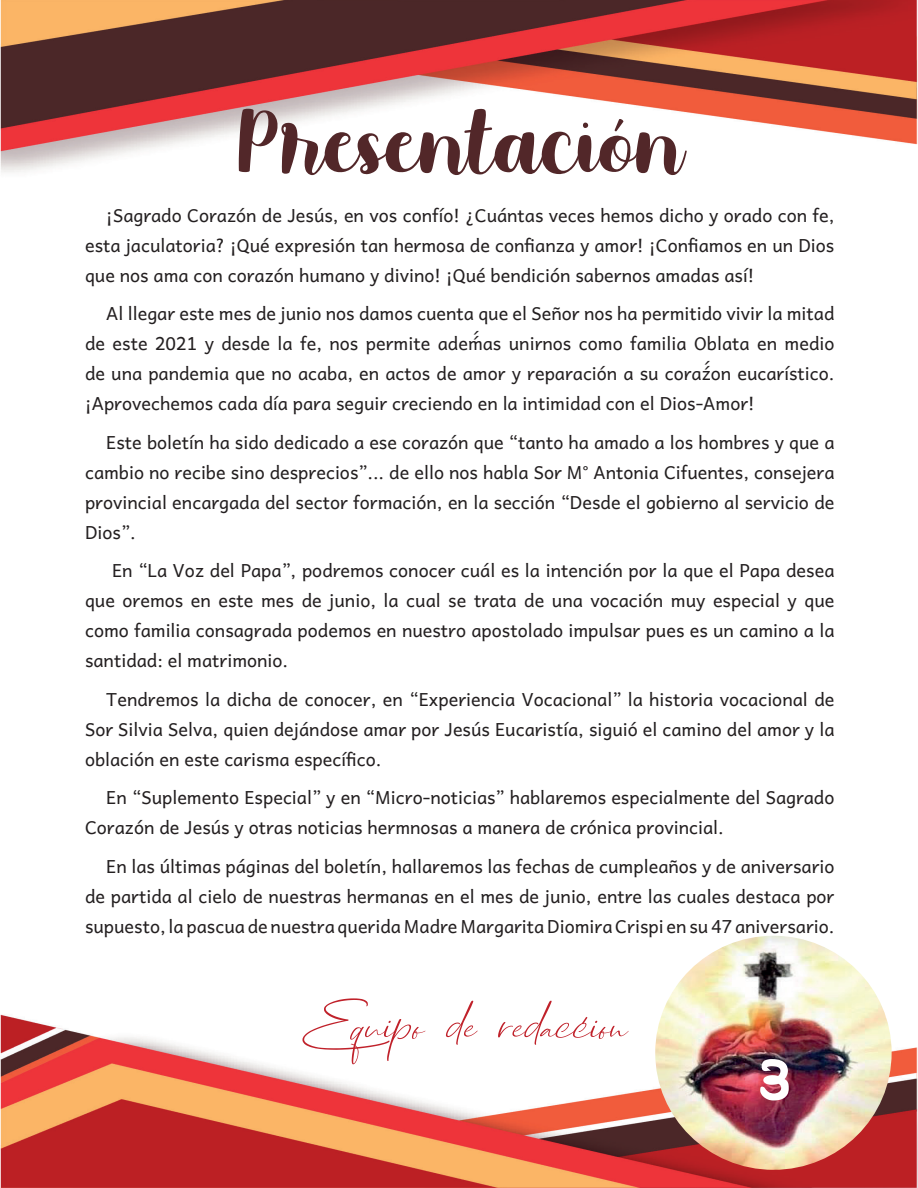
<style>
.page{position:relative;width:918px;height:1188px;background:#fff}
.page>*{position:absolute;margin:0;border:0;box-sizing:border-box;transform-origin:0 0}
.Títulos{font:108px "Moonbright Demo";color:#522729}
.t1{font:italic 54px "Dhanikans Signature";color:#c0212a}
.t2{font:700 54px "Waltograph UI";color:#fff}
.t3{font:18px/30px "Andika Basic";color:#231f20;text-align:justify}
</style>
<div class="page">
<img style="left:0;top:0;width:918px;height:172px">
<img style="left:0;top:1014px;width:918px;height:173px">
<img style="left:655px;top:936px;width:237px;height:234px">
<svg style="left:580px;top:1015px;width:9px;height:11px"></svg>
<p class="Títulos" style="left:236px;top:91px;width:447px">Presentación</p>
<p class="t3" style="left:85px;top:197px;width:751px;text-indent:21px">¡Sagrado Corazón de Jesús, en vos confío! ¿Cuántas veces hemos dicho y orado con fe, esta jaculatoria? ¡Qué expresión tan hermosa de confianza y amor! ¡Confiamos en un Dios que nos ama con corazón humano y divino! ¡Qué bendición sabernos amadas así!</p>
<p class="t3" style="left:85px;top:296px;width:751px;text-indent:21px">Al llegar este mes de junio nos damos cuenta que el Señor nos ha permitido vivir la mitad de este 2021 y desde la fe, nos permite adem´´as unirnos como familia Oblata en medio de una pandemia que no acaba, en actos de amor y reparación a su coraz´on eucarístico.</p>
<p class="t3" style="left:85px;top:349px;width:671px;line-height:34.7px;text-indent:626px">´ ¡Aprovechemos cada día para seguir creciendo en la intimidad con el Dios-Amor!</p>
<p class="t3" style="left:85px;top:424px;width:751px;text-indent:21px">Este boletín ha sido dedicado a ese corazón que “tanto ha amado a los hombres y que a cambio no recibe sino desprecios”... de ello nos habla Sor M° Antonia Cifuentes, consejera provincial encargada del sector formación, en la sección “Desde el gobierno al servicio de Dios”.</p>
<p class="t3" style="left:85px;top:553px;width:751px;text-indent:27px">En “La Voz del Papa”, podremos conocer cuál es la intención por la que el Papa desea que oremos en este mes de junio, la cual se trata de una vocación muy especial y que como familia consagrada podemos en nuestro apostolado impulsar pues es un camino a la santidad: el matrimonio.</p>
<p class="t3" style="left:85px;top:681px;width:751px;text-indent:21px">Tendremos la dicha de conocer, en “Experiencia Vocacional” la historia vocacional de Sor Silvia Selva, quien dejándose amar por Jesús Eucaristía, siguió el camino del amor y la oblación en este carisma específico.</p>
<p class="t3" style="left:85px;top:780px;width:751px;text-indent:21px">En “Suplemento Especial” y en “Micro-noticias” hablaremos especialmente del Sagrado<br>Corazón de Jesús y otras noticias hermnosas a manera de crónica provincial.</p>
<p class="t3" style="left:85px;top:848px;width:751px;text-indent:21px">En las últimas páginas del boletín, hallaremos las fechas de cumpleaños y de aniversario de partida al cielo de nuestras hermanas en el mes de junio, entre las cuales destaca por supuesto, la pascua de nuestra querida Madre Margarita Diomira Crispi en su 47 aniversario.</p>
<p class="t1" style="left:290px;top:986px;width:337px">Equipo de redaccion</p>
<h2 class="t2" style="left:756px;top:1049px;width:39px">3</h2>
</div>
